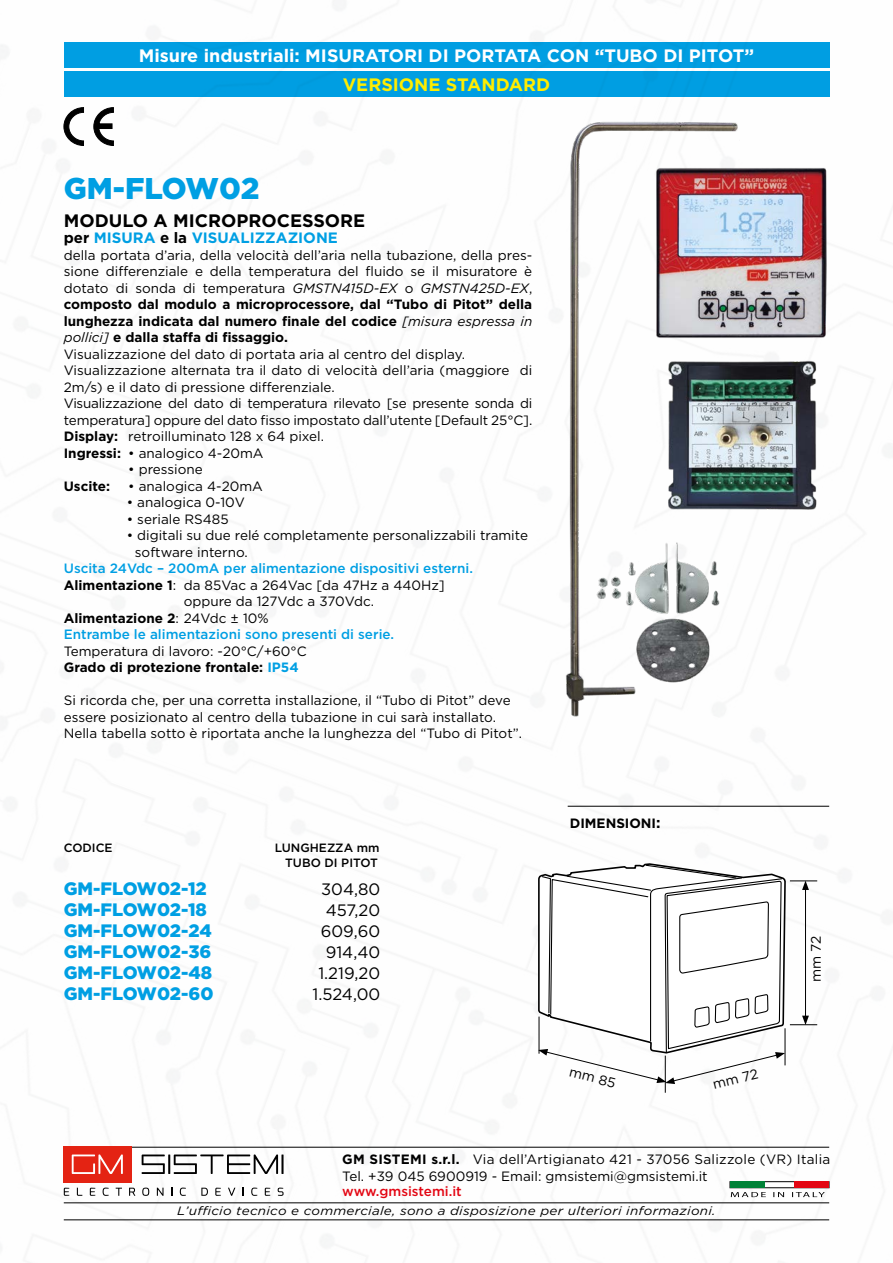
<style>
.page{position:relative;width:893px;height:1263px;background:#fff}
.page>*{position:absolute;margin:0;border:0;box-sizing:border-box;transform-origin:0 0}
.t1{font:900 30px "Gotham";letter-spacing:-.005em;color:#009fe3}
.t2{font:900 18px "Gotham";color:#009fe3}
.t3{font:700 18px "Gotham";color:#fff}
.t4{font:700 18px "Gotham";color:#000}
.t5{font:700 18px "Gotham";color:#ffed00}
.t6{font:16.5px "Gotham";color:#000}
.t7{font:700 15px "Gotham";color:#009fe3}
.t8{font:13.8px "Gotham";color:#000}
.t9{font:13.5px/16.5px "Gotham";color:#000}
.t10{font:500 13.5px "Gotham";color:#009fe3}
.t11{font:700 13.5px "Gotham";color:#000}
.t12{font:500 13.5px "Gotham";color:#e30613}
.t13{font:italic 12.15px "Gotham";letter-spacing:.02em;color:#000;scale:1.11 1}
.t14{font:500 12px/15px "Gotham";color:#000;text-align:right}
.s1{color:#000}
.s2{font-style:italic}
.s3{font-weight:700}
.s4{font-weight:400}
.s5{font-weight:700;color:#009fe3}
.s6{font-size:15px}
</style>
<div class="page">
<hr style="left:65px;top:1147px;width:764px;height:1px;background:#000">
<svg style="left:731px;top:1192px;width:94px;height:5px"></svg>
<div style="left:730px;top:1181px;width:99px;height:7px;border:1px solid #000"></div>
<div style="left:730px;top:1182px;width:34px;height:6px;background:#008237"></div>
<div style="left:795px;top:1182px;width:34px;height:6px;background:#e30613"></div>
<svg style="left:64px;top:1188px;width:5px;height:8px"></svg>
<svg style="left:77px;top:1188px;width:5px;height:8px"></svg>
<svg style="left:90px;top:1188px;width:5px;height:8px"></svg>
<svg style="left:103px;top:1187px;width:6px;height:9px"></svg>
<svg style="left:116px;top:1188px;width:6px;height:8px"></svg>
<svg style="left:129px;top:1188px;width:6px;height:8px"></svg>
<svg style="left:142px;top:1187px;width:7px;height:9px"></svg>
<svg style="left:157px;top:1188px;width:7px;height:8px"></svg>
<svg style="left:180px;top:1187px;width:6px;height:9px"></svg>
<svg style="left:201px;top:1188px;width:7px;height:8px"></svg>
<svg style="left:215px;top:1188px;width:6px;height:8px"></svg>
<svg style="left:228px;top:1188px;width:7px;height:8px"></svg>
<svg style="left:251px;top:1187px;width:6px;height:9px"></svg>
<svg style="left:265px;top:1188px;width:5px;height:8px"></svg>
<svg style="left:278px;top:1187px;width:6px;height:9px"></svg>
<div style="left:64px;top:1147px;width:68px;height:36px;background:#e42313"></div>
<svg style="left:142px;top:1154px;width:142px;height:20px"></svg>
<svg style="left:72px;top:1154px;width:51px;height:20px"></svg>
<hr style="left:64px;top:1202px;width:765px;height:1px;background:#000">
<hr style="left:64px;top:1219px;width:765px;height:1px;background:#000">
<div style="left:64px;top:43px;width:765px;height:25px;background:#009fe3"></div>
<div style="left:64px;top:71px;width:765px;height:26px;background:#009fe3"></div>
<svg style="left:64px;top:107px;width:20px;height:39px"></svg>
<svg style="left:94px;top:107px;width:20px;height:39px"></svg>
<img style="left:771px;top:168px;width:56px;height:171px">
<img style="left:542px;top:121px;width:229px;height:596px">
<img style="left:651px;top:345px;width:166px;height:182px">
<hr style="left:568px;top:806px;width:261px;height:1px;background:#000">
<hr style="left:665px;top:1056px;width:1px;height:37px;background:#000">
<svg style="left:538px;top:864px;width:279px;height:220px"></svg>
<div style="left:670px;top:1009px;width:14px;height:27px;background:#fff"></div>
<h2 class="t3" style="left:139px;top:44px;width:617px">Misure industriali: MISURATORI DI PORTATA CON “TUBO DI PITOT”</h2>
<h2 class="t5" style="left:343px;top:73px;width:209px">VERSIONE STANDARD</h2>
<h1 class="t1" style="left:64px;top:167px;width:197px">GM-FLOW02</h1>
<h2 class="t4" style="left:64px;top:208px;width:303px">MODULO A MICROPROCESSORE</h2>
<p class="t7" style="left:64px;top:228px;width:276px"><span class="s1">per</span> MISURA <span class="s1">e la</span> VISUALIZZAZIONE</p>
<p class="t9" style="left:64px;top:246px;width:470px">della portata d’aria, della velocità dell’aria nella tubazione, della pres&shy;sione differenziale e della temperatura del fluido se il misuratore è dotato di sonda di temperatura <span class="s2">GMSTN415D-EX</span> o <span class="s2">GMSTN425D-EX</span>, <span class="s3">composto dal modulo a microprocessore, dal “Tubo di Pitot” della lunghezza indicata dal numero finale del codice</span> <span class="s2">[misura espressa in pollici]</span> <span class="s3">e dalla staffa di fissaggio.<br></span>Visualizzazione del dato di portata aria al centro del display.<br>Visualizzazione alternata tra il dato di velocità dell’aria (maggiore di 2m/s) e il dato di pressione differenziale.<br>Visualizzazione del dato di temperatura rilevato [se presente sonda di temperatura] oppure del dato fisso impostato dall’utente [Default 25°C].<br><span class="s3">Display:</span> retroilluminato 128 x 64 pixel.<br><span class="s3">Ingressi:</span> • analogico 4-20mA</p>
<p class="t9" style="left:128px;top:461px;width:76px">• pressione</p>
<p class="t11" style="left:64px;top:477px;width:48px">Uscite:</p>
<p class="t9" style="left:128px;top:477px;width:136px">• analogica 4-20mA</p>
<p class="t9" style="left:127px;top:494px;width:120px">• analogica 0-10V</p>
<p class="t9" style="left:127px;top:510px;width:103px">• seriale RS485</p>
<p class="t9" style="left:135px;top:527px;width:395px;text-indent:-8px">• digitali su due relé completamente personalizzabili tramite software interno.</p>
<p class="t10" style="left:64px;top:560px;width:411px">Uscita 24Vdc – 200mA per alimentazione dispositivi esterni.</p>
<p class="t9" style="left:64px;top:576px;width:383px"><span class="s3">Alimentazione 1</span>: da 85Vac a 264Vac [da 47Hz a 440Hz]</p>
<p class="t9" style="left:184px;top:593px;width:192px">oppure da 127Vdc a 370Vdc.</p>
<p class="t11" style="left:64px;top:609px;width:206px">Alimentazione 2<span class="s4">: 24Vdc ± 10%</span></p>
<p class="t10" style="left:64px;top:626px;width:332px">Entrambe le alimentazioni sono presenti di serie.</p>
<p class="t9" style="left:64px;top:642px;width:244px">Temperatura di lavoro: -20°C/+60°C<br><span class="s3">Grado di protezione frontale:</span> <span class="s5">IP54</span></p>
<p class="t9" style="left:64px;top:692px;width:460px">Si ricorda che, per una corretta installazione, il “Tubo di Pitot” deve essere posizionato al centro della tubazione in cui sarà installato.<br>Nella tabella sotto è riportata anche la lunghezza del “Tubo di Pitot”.</p>
<p class="t14" style="left:64px;top:840px;width:50px">CODICE</p>
<p class="t14" style="left:275px;top:840px;width:106px">LUNGHEZZA mm<br>TUBO DI PITOT</p>
<h2 class="t2" style="left:64px;top:876px;width:145px">GM-FLOW02-12</h2>
<p class="t6" style="left:321px;top:879px;width:61px">304,80</p>
<h2 class="t2" style="left:64px;top:897px;width:145px">GM-FLOW02-18</h2>
<p class="t6" style="left:326px;top:900px;width:56px">457,20</p>
<h2 class="t2" style="left:64px;top:918px;width:150px">GM-FLOW02-24</h2>
<p class="t6" style="left:321px;top:921px;width:61px">609,60</p>
<h2 class="t2" style="left:64px;top:939px;width:149px">GM-FLOW02-36</h2>
<p class="t6" style="left:326px;top:942px;width:56px">914,40</p>
<h2 class="t2" style="left:64px;top:960px;width:150px">GM-FLOW02-48</h2>
<p class="t6" style="left:318px;top:963px;width:63px">1.219,20</p>
<h2 class="t2" style="left:64px;top:981px;width:151px">GM-FLOW02-60</h2>
<p class="t6" style="left:313px;top:984px;width:69px">1.524,00</p>
<p class="t11" style="left:570px;top:815px;width:92px">DIMENSIONI<span class="s6">:</span></p>
<p class="t8" style="left:572px;top:1063px;width:49px;rotate:14deg">mm 85</p>
<p class="t8" style="left:711px;top:1076px;width:48px;rotate:-14deg">mm 72</p>
<p class="t8" style="left:807px;top:982px;width:48px;rotate:-90deg">mm 72</p>
<p class="t9" style="left:342px;top:1151px;width:490px"><span class="s3">GM SISTEMI s.r.l.</span> Via dell’Artigianato 421 - 37056 Salizzole (VR) Italia<br>Tel. +39 045 6900919 - Email: gmsistemi@gmsistemi.it</p>
<p class="t12" style="left:342px;top:1182px;width:121px">www.gmsistemi.it</p>
<p class="t13" style="left:177px;top:1203px;width:487px">L’ufficio tecnico e commerciale, sono a disposizione per ulteriori informazioni.</p>
</div>
